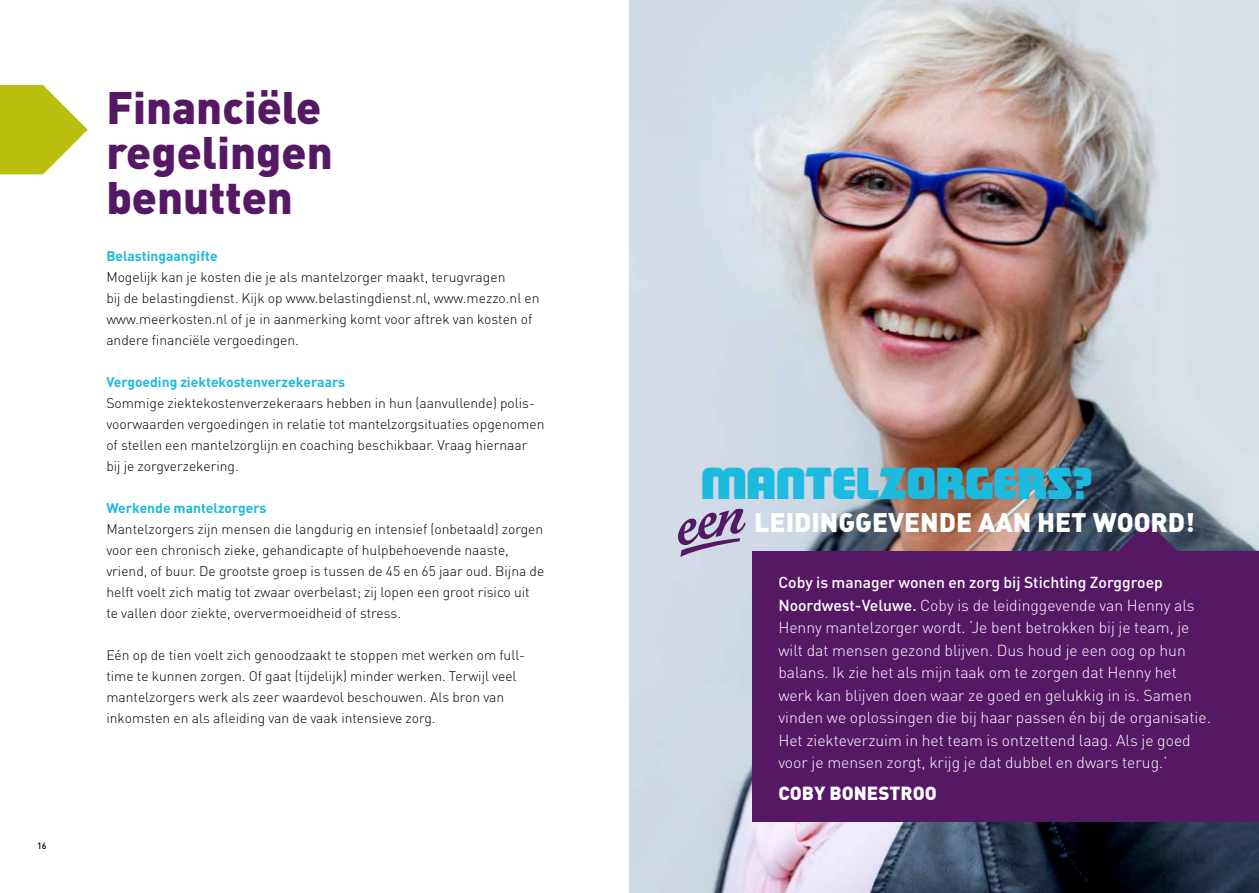
<style>
.page{position:relative;width:1259px;height:893px;background:#fff}
.page>*{position:absolute;margin:0;border:0;box-sizing:border-box;transform-origin:0 0}
.t1{font:900 45px/45px "DIN Pro";color:#541864}
.t2{font:45px "Matinee Gothic";color:#1dbadf}
.t3{font:26.55px "DIN Black Alternate";color:#fff}
.t4{font:900 18.75px "DIN Pro";color:#fff}
.t5{font:300 15.75px/22.5px "DIN Pro";color:#fff}
.t6{font:300 13.8px/21px "DIN Pro";color:#000}
.t7{font:700 13.8px "DIN Pro";color:#1dbadf}
.t8{font:500 9px "DIN Pro";color:#000}
.s1{font-weight:500}
</style>
<div class="page">
<svg style="left:0;top:85px;width:88px;height:89px"></svg>
<img style="left:629px;top:0;width:630px;height:893px">
<div style="left:752px;top:552px;width:507px;height:270px;background:#541864"></div>
<svg style="left:1030px;top:521px;width:229px;height:31px"></svg>
<svg style="left:678px;top:509px;width:68px;height:48px"></svg>
<p class="t8" style="left:37px;top:839px;width:11px">16</p>
<h1 class="t1" style="left:106px;top:83px;width:228px">Financiële regelingen benutten</h1>
<p class="t7" style="left:106px;top:246px;width:113px">Belastingaangifte</p>
<p class="t6" style="left:106px;top:266px;width:435px">Mogelijk kan je kosten die je als mantelzorger maakt, terugvragen<br>bij de belastingdienst. Kijk op www.belastingdienst.nl, www.mezzo.nl en www.meerkosten.nl of je in aanmerking komt voor aftrek van kosten of andere financiële vergoedingen.</p>
<p class="t7" style="left:106px;top:372px;width:240px">Vergoeding ziektekostenverzekeraars</p>
<p class="t6" style="left:106px;top:392px;width:439px">Sommige ziektekostenverzekeraars hebben in hun (aanvullende) polis&shy;voorwaarden vergoedingen in relatie tot mantelzorgsituaties opgenomen of stellen een mantelzorglijn en coaching beschikbaar. Vraag hiernaar bij je zorgverzekering.</p>
<p class="t7" style="left:106px;top:498px;width:162px">Werkende mantelzorgers</p>
<p class="t6" style="left:106px;top:518px;width:439px">Mantelzorgers zijn mensen die langdurig en intensief (onbetaald) zorgen voor een chronisch zieke, gehandicapte of hulpbehoevende naaste, vriend, of buur. De grootste groep is tussen de 45 en 65 jaar oud. Bijna de helft voelt zich matig tot zwaar overbelast; zij lopen een groot risico uit te vallen door ziekte, oververmoeidheid of stress.</p>
<p class="t6" style="left:106px;top:644px;width:420px">Eén op de tien voelt zich genoodzaakt te stoppen met werken om full&shy;time te kunnen zorgen. Of gaat (tijdelijk) minder werken. Terwijl veel mantelzorgers werk als zeer waardevol beschouwen. Als bron van inkomsten en als afleiding van de vaak intensieve zorg.</p>
<h1 class="t2" style="left:701px;top:457px;width:393px">MANTELZORGERS?</h1>
<h2 class="t3" style="left:754px;top:505px;width:442px">LEIDINGGEVENDE AAN HET WOORD!</h2>
<p class="t5" style="left:778px;top:570px;width:434px"><span class="s1">Coby is manager wonen en zorg bij Stichting Zorggroep Noordwest-Veluwe.</span> Coby is de leidinggevende van Henny als Henny mantelzorger wordt. ‘Je bent betrokken bij je team, je wilt dat mensen gezond blijven. Dus houd je een oog op hun balans. Ik zie het als mijn taak om te zorgen dat Henny het werk kan blijven doen waar ze goed en gelukkig in is. Samen vinden we oplossingen die bij haar passen én bij de organisatie.<br>Het ziekteverzuim in het team is ontzettend laag. Als je goed voor je mensen zorgt, krijg je dat dubbel en dwars terug.’</p>
<h3 class="t4" style="left:778px;top:780px;width:160px">COBY BONESTROO</h3>
</div>
